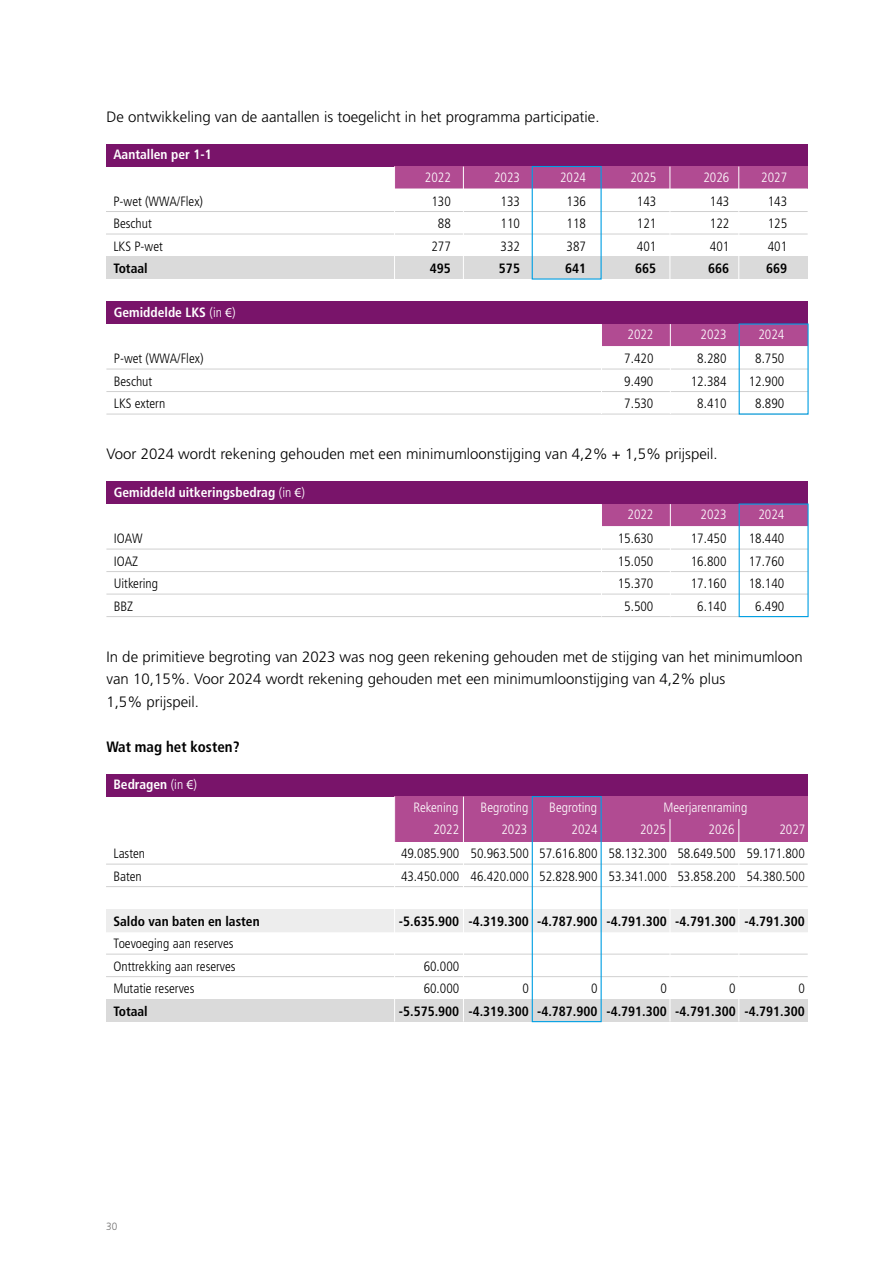
<style>
.page{position:relative;width:893px;height:1263px;background:#fff}
.page>*{position:absolute;margin:0;border:0;box-sizing:border-box;transform-origin:0 0}
.t1{font:300 15px/22.5px "Frutiger";color:#000}
.t2{font:700 condensed 15px "Frutiger";color:#000}
.t3{font:300 condensed 13.5px/22.5px "Frutiger";color:#000}
.t4{font:700 condensed 13.5px "Frutiger";color:#000}
.t5{font:300 condensed 13.5px "Frutiger";color:#fff}
.t6{font:700 condensed 13.5px "Frutiger";color:#fff}
.t7{font:300 10.5px "Frutiger";color:#706f6f;scale:.95 1}
.s1{font-weight:300}
.s2{font-family:"Myriad Pro";font-weight:400;font-stretch:normal}
</style>
<div class="page">
<hr style="left:106px;top:234px;width:702px;height:1px;background:#d0d0d0">
<hr style="left:106px;top:211px;width:702px;height:1px;background:#d0d0d0">
<div style="left:106px;top:257px;width:702px;height:22px;background:#dadada"></div>
<div style="left:106px;top:144px;width:702px;height:22px;background:#79146a"></div>
<div style="left:395px;top:166px;width:413px;height:23px;background:#b14b92"></div>
<hr style="left:463px;top:167px;width:1px;height:112px;background:#fff">
<hr style="left:670px;top:167px;width:1px;height:112px;background:#fff">
<hr style="left:738px;top:167px;width:1px;height:112px;background:#fff">
<div style="left:532px;top:166px;width:70px;height:114px;border:1px solid #009fe3"></div>
<hr style="left:394px;top:167px;width:1px;height:112px;background:#fff">
<div style="left:106px;top:302px;width:702px;height:22px;background:#79146a"></div>
<div style="left:601px;top:324px;width:207px;height:23px;background:#b14b92"></div>
<hr style="left:106px;top:346px;width:702px;height:1px;background:#fff">
<hr style="left:106px;top:369px;width:702px;height:1px;background:#d0d0d0">
<hr style="left:106px;top:391px;width:702px;height:1px;background:#d0d0d0">
<hr style="left:106px;top:414px;width:702px;height:1px;background:#d0d0d0">
<hr style="left:670px;top:324px;width:1px;height:90px;background:#fff">
<hr style="left:601px;top:324px;width:1px;height:90px;background:#fff">
<div style="left:106px;top:482px;width:702px;height:22px;background:#79146a"></div>
<div style="left:601px;top:504px;width:207px;height:23px;background:#b14b92"></div>
<hr style="left:106px;top:526px;width:702px;height:1px;background:#fff">
<hr style="left:106px;top:549px;width:702px;height:1px;background:#d0d0d0">
<hr style="left:106px;top:571px;width:702px;height:1px;background:#d0d0d0">
<hr style="left:106px;top:594px;width:702px;height:1px;background:#d0d0d0">
<hr style="left:106px;top:616px;width:702px;height:1px;background:#d0d0d0">
<div style="left:739px;top:503px;width:70px;height:114px;border:1px solid #009fe3"></div>
<hr style="left:670px;top:504px;width:1px;height:113px;background:#fff">
<hr style="left:601px;top:504px;width:1px;height:113px;background:#fff">
<hr style="left:106px;top:864px;width:702px;height:1px;background:#d0d0d0">
<hr style="left:106px;top:886px;width:702px;height:1px;background:#d0d0d0">
<hr style="left:106px;top:954px;width:702px;height:1px;background:#d0d0d0">
<hr style="left:106px;top:976px;width:702px;height:1px;background:#d0d0d0">
<div style="left:106px;top:909px;width:702px;height:23px;background:#ededed"></div>
<div style="left:106px;top:999px;width:702px;height:23px;background:#dadada"></div>
<div style="left:106px;top:774px;width:702px;height:23px;background:#79146a"></div>
<div style="left:395px;top:797px;width:413px;height:22px;background:#b14b92"></div>
<div style="left:395px;top:819px;width:413px;height:23px;background:#b14b92"></div>
<hr style="left:463px;top:797px;width:1px;height:225px;background:#fff">
<hr style="left:670px;top:819px;width:1px;height:203px;background:#fff">
<hr style="left:738px;top:819px;width:1px;height:203px;background:#fff">
<hr style="left:394px;top:797px;width:1px;height:225px;background:#fff">
<div style="left:532px;top:796px;width:70px;height:226px;border:1px solid #009fe3"></div>
<p class="t1" style="left:106px;top:105px;width:495px">De ontwikkeling van de aantallen is toegelicht in het programma participatie.</p>
<p class="t6" style="left:113px;top:147px;width:100px">Aantallen per 1-1</p>
<p class="t5" style="left:425px;top:169px;width:27px">2022</p>
<p class="t5" style="left:494px;top:169px;width:27px">2023</p>
<p class="t5" style="left:560px;top:169px;width:27px">2024</p>
<p class="t5" style="left:630px;top:169px;width:27px">2025</p>
<p class="t5" style="left:703px;top:169px;width:27px">2026</p>
<p class="t5" style="left:761px;top:169px;width:27px">2027</p>
<p class="t3" style="left:113px;top:190px;width:91px">P-wet (WWA/Flex)</p>
<p class="t3" style="left:431px;top:190px;width:21px">130</p>
<p class="t3" style="left:501px;top:190px;width:21px">133</p>
<p class="t3" style="left:567px;top:190px;width:21px">136</p>
<p class="t3" style="left:637px;top:190px;width:21px">143</p>
<p class="t3" style="left:710px;top:190px;width:21px">143</p>
<p class="t3" style="left:768px;top:190px;width:21px">143</p>
<p class="t3" style="left:113px;top:213px;width:40px">Beschut</p>
<p class="t3" style="left:438px;top:213px;width:14px">88</p>
<p class="t3" style="left:501px;top:213px;width:21px">110</p>
<p class="t3" style="left:567px;top:213px;width:21px">118</p>
<p class="t3" style="left:637px;top:213px;width:21px">121</p>
<p class="t3" style="left:710px;top:213px;width:21px">122</p>
<p class="t3" style="left:768px;top:213px;width:21px">125</p>
<p class="t3" style="left:113px;top:235px;width:51px">LKS P-wet</p>
<p class="t3" style="left:431px;top:235px;width:21px">277</p>
<p class="t3" style="left:501px;top:235px;width:21px">332</p>
<p class="t3" style="left:567px;top:235px;width:21px">387</p>
<p class="t3" style="left:637px;top:235px;width:21px">401</p>
<p class="t3" style="left:710px;top:235px;width:21px">401</p>
<p class="t3" style="left:768px;top:235px;width:21px">401</p>
<p class="t4" style="left:113px;top:261px;width:36px">Totaal</p>
<p class="t4" style="left:430px;top:261px;width:23px">495</p>
<p class="t4" style="left:499px;top:261px;width:23px">575</p>
<p class="t4" style="left:565px;top:261px;width:23px">641</p>
<p class="t4" style="left:635px;top:261px;width:23px">665</p>
<p class="t4" style="left:708px;top:261px;width:23px">666</p>
<p class="t4" style="left:766px;top:261px;width:23px">669</p>
<p class="t6" style="left:114px;top:304px;width:123px">Gemiddelde LKS <span class="s1">(in</span> <span class="s2">€</span><span class="s1">)</span></p>
<p class="t5" style="left:627px;top:327px;width:27px">2022</p>
<p class="t5" style="left:701px;top:327px;width:27px">2023</p>
<p class="t5" style="left:758px;top:327px;width:27px">2024</p>
<p class="t3" style="left:114px;top:348px;width:91px">P-wet (WWA/Flex)</p>
<p class="t3" style="left:624px;top:348px;width:31px">7.420</p>
<p class="t3" style="left:697px;top:348px;width:31px">8.280</p>
<p class="t3" style="left:755px;top:348px;width:31px">8.750</p>
<p class="t3" style="left:114px;top:370px;width:40px">Beschut</p>
<p class="t3" style="left:624px;top:370px;width:31px">9.490</p>
<p class="t3" style="left:691px;top:370px;width:37px">12.384</p>
<p class="t3" style="left:749px;top:370px;width:37px">12.900</p>
<p class="t3" style="left:114px;top:393px;width:53px">LKS extern</p>
<p class="t3" style="left:624px;top:393px;width:31px">7.530</p>
<p class="t3" style="left:697px;top:393px;width:31px">8.410</p>
<p class="t3" style="left:755px;top:393px;width:31px">8.890</p>
<p class="t1" style="left:106px;top:443px;width:613px">Voor 2024 wordt rekening gehouden met een minimumloonstijging van 4,2% + 1,5% prijspeil.</p>
<p class="t6" style="left:114px;top:484px;width:193px">Gemiddeld uitkeringsbedrag <span class="s1">(in</span> <span class="s2">€</span><span class="s1">)</span></p>
<p class="t5" style="left:627px;top:507px;width:27px">2022</p>
<p class="t5" style="left:701px;top:507px;width:27px">2023</p>
<p class="t5" style="left:758px;top:507px;width:27px">2024</p>
<p class="t3" style="left:114px;top:528px;width:30px">IOAW</p>
<p class="t3" style="left:618px;top:528px;width:37px">15.630</p>
<p class="t3" style="left:691px;top:528px;width:37px">17.450</p>
<p class="t3" style="left:749px;top:528px;width:37px">18.440</p>
<p class="t3" style="left:114px;top:550px;width:26px">IOAZ</p>
<p class="t3" style="left:618px;top:550px;width:37px">15.050</p>
<p class="t3" style="left:691px;top:550px;width:37px">16.800</p>
<p class="t3" style="left:749px;top:550px;width:37px">17.760</p>
<p class="t3" style="left:114px;top:573px;width:46px">Uitkering</p>
<p class="t3" style="left:618px;top:573px;width:37px">15.370</p>
<p class="t3" style="left:691px;top:573px;width:37px">17.160</p>
<p class="t3" style="left:749px;top:573px;width:37px">18.140</p>
<p class="t3" style="left:114px;top:595px;width:21px">BBZ</p>
<p class="t3" style="left:624px;top:595px;width:31px">5.500</p>
<p class="t3" style="left:697px;top:595px;width:31px">6.140</p>
<p class="t3" style="left:755px;top:595px;width:31px">6.490</p>
<p class="t1" style="left:106px;top:645px;width:698px">In de primitieve begroting van 2023 was nog geen rekening gehouden met de stijging van het minimumloon van 10,15%. Voor 2024 wordt rekening gehouden met een minimumloonstijging van 4,2% plus<br>1,5% prijspeil.</p>
<p class="t2" style="left:106px;top:737px;width:135px">Wat mag het kosten?</p>
<p class="t6" style="left:113px;top:777px;width:85px">Bedragen <span class="s1">(in</span> <span class="s2">€</span><span class="s1">)</span></p>
<p class="t5" style="left:413px;top:799px;width:47px">Rekening</p>
<p class="t5" style="left:481px;top:799px;width:49px">Begroting</p>
<p class="t5" style="left:549px;top:799px;width:49px">Begroting</p>
<p class="t5" style="left:663px;top:799px;width:85px">Meerjarenraming</p>
<p class="t5" style="left:433px;top:822px;width:27px">2022</p>
<p class="t5" style="left:501px;top:822px;width:27px">2023</p>
<p class="t5" style="left:572px;top:822px;width:27px">2024</p>
<p class="t5" style="left:640px;top:822px;width:27px">2025</p>
<p class="t5" style="left:709px;top:822px;width:27px">2026</p>
<p class="t5" style="left:779px;top:822px;width:27px">2027</p>
<p class="t3" style="left:113px;top:843px;width:33px">Lasten</p>
<p class="t3" style="left:401px;top:843px;width:405px">49.085.900 50.963.500 57.616.800 58.132.300 58.649.500 59.171.800</p>
<p class="t3" style="left:113px;top:865px;width:30px">Baten</p>
<p class="t3" style="left:401px;top:865px;width:405px">43.450.000 46.420.000 52.828.900 53.341.000 53.858.200 54.380.500</p>
<p class="t4" style="left:113px;top:913px;width:148px">Saldo van baten en lasten</p>
<p class="t4" style="left:399px;top:913px;width:407px">-5.635.900 -4.319.300 -4.787.900 -4.791.300 -4.791.300 -4.791.300</p>
<p class="t3" style="left:113px;top:933px;width:124px">Toevoeging aan reserves<br>Onttrekking aan reserves</p>
<p class="t3" style="left:424px;top:955px;width:37px">60.000</p>
<p class="t3" style="left:113px;top:978px;width:83px">Mutatie reserves</p>
<p class="t3" style="left:424px;top:978px;width:37px">60.000</p>
<p class="t3" style="left:522px;top:978px;width:8px">0</p>
<p class="t3" style="left:591px;top:978px;width:8px">0</p>
<p class="t3" style="left:660px;top:978px;width:8px">0</p>
<p class="t3" style="left:729px;top:978px;width:8px">0</p>
<p class="t3" style="left:798px;top:978px;width:8px">0</p>
<p class="t4" style="left:113px;top:1003px;width:36px">Totaal</p>
<p class="t4" style="left:399px;top:1003px;width:407px">-5.575.900 -4.319.300 -4.787.900 -4.791.300 -4.791.300 -4.791.300</p>
<p class="t7" style="left:106px;top:1220px;width:13px">30</p>
</div>
